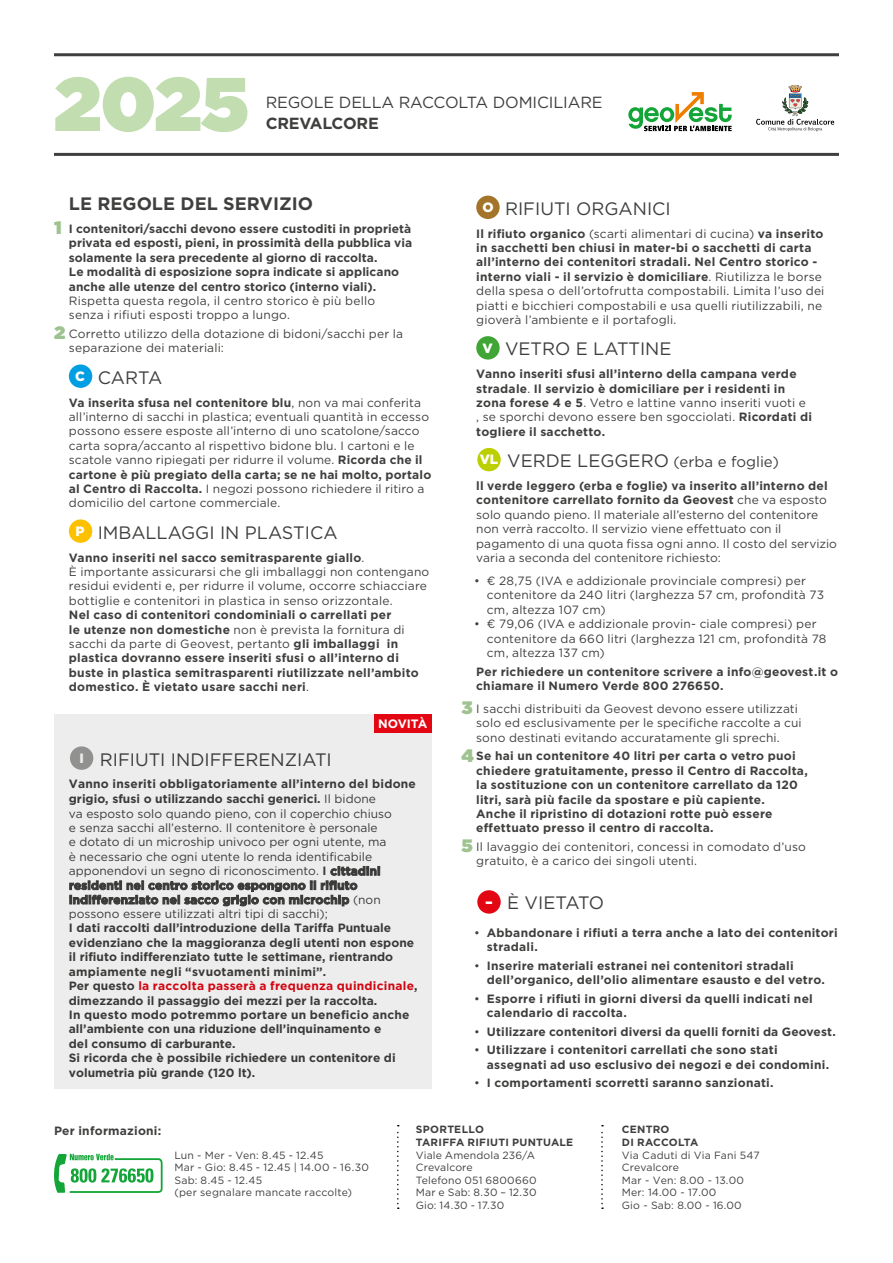
<style>
.page{position:relative;width:893px;height:1263px;background:#fff}
.page>*{position:absolute;margin:0;border:0;box-sizing:border-box;transform-origin:0 0}
.t1{font:900 75.75px "Gotham";color:#c2ddb0}
.t2{font:18px "Gotham";color:#3f403e}
.t3{font:700 18px "Gotham";color:#3f403e}
.t4{font:18px "Gotham";letter-spacing:-.025em;color:#3f403e}
.t5{font:16.05px "Gotham";letter-spacing:-.01em;color:#3f403e}
.t6{font:700 16.05px "Gotham";letter-spacing:-.01em;color:#3f403e}
.t7{font:15px "Gotham";color:#3f403e}
.t8{font:700 12.15px "Gotham";color:#fff}
.t9{font:12px/14.4px "Gotham";letter-spacing:.01em;color:#3f403e}
.t10{font:700 12px/14.4px "Gotham";letter-spacing:.015em;color:#3f403e}
.t11{font:10.5px/12.6px "Gotham";letter-spacing:.015em;color:#3f403e}
.t12{font:700 10.5px/12.6px "Gotham";letter-spacing:.02em;color:#3f403e}
.s1{font-weight:900;font-size:18px;color:#9ec390}
.s2{font-weight:700}
.s3{font-weight:400}
.s4{color:#e30613}
.s5{font-size:18px}
</style>
<div class="page">
<div style="left:54px;top:714px;width:378px;height:374px;background:#ededed"></div>
<div style="left:69px;top:364px;width:23px;height:24px;background:#009fe3;border-radius:50%"></div>
<div style="left:69px;top:519px;width:23px;height:24px;background:#fdc100;border-radius:50%"></div>
<div style="left:70px;top:746px;width:23px;height:24px;background:#919190;border-radius:50%"></div>
<div style="left:476px;top:196px;width:24px;height:23px;background:#a3742a;border-radius:50%"></div>
<div style="left:476px;top:336px;width:24px;height:24px;background:#3fa535;border-radius:50%"></div>
<div style="left:477px;top:448px;width:24px;height:23px;background:#bccf00;border-radius:50%"></div>
<div style="left:477px;top:890px;width:24px;height:24px;background:#e30613;border-radius:50%"></div>
<hr style="left:54px;top:153px;width:785px;height:3px;background:#3f403e">
<hr style="left:54px;top:53px;width:785px;height:3px;background:#3f403e">
<svg style="left:54px;top:1154px;width:109px;height:39px"></svg>
<svg style="left:397px;top:1125px;width:2px;height:84px"></svg>
<svg style="left:601px;top:1125px;width:2px;height:84px"></svg>
<div style="left:374px;top:714px;width:58px;height:19px;background:#e30613"></div>
<svg style="left:628px;top:92px;width:104px;height:39px"></svg>
<svg style="left:756px;top:85px;width:78px;height:46px"></svg>
<h1 class="t1" style="left:54px;top:60px;width:196px">2025</h1>
<h3 class="t5" style="left:266px;top:92px;width:338px">REGOLE DELLA RACCOLTA DOMICILIARE</h3>
<h3 class="t6" style="left:266px;top:113px;width:115px">CREVALCORE</h3>
<h2 class="t3" style="left:69px;top:192px;width:246px">LE REGOLE DEL SERVIZIO</h2>
<p class="t10" style="left:69px;top:221px;width:345px;text-indent:-15px"><span class="s1">1</span> I contenitori/sacchi devono essere custoditi in proprietà privata ed esposti, pieni, in prossimità della pubblica via solamente la sera precedente al giorno di raccolta.<br>Le modalità di esposizione sopra indicate si applicano anche alle utenze del centro storico (interno viali).</p>
<p class="t9" style="left:69px;top:293px;width:308px">Rispetta questa regola, il centro storico è più bello senza i rifiuti esposti troppo a lungo.</p>
<p class="t9" style="left:69px;top:326px;width:336px;text-indent:-15px"><span class="s1">2</span> Corretto utilizzo della dotazione di bidoni/sacchi per la separazione dei materiali:</p>
<h2 class="t2" style="left:75px;top:366px;width:89px"><sup>C</sup> CARTA</h2>
<p class="t9" style="left:69px;top:395px;width:364px"><span class="s2">Va inserita sfusa nel contenitore blu</span>, non va mai conferita all’interno di sacchi in plastica; eventuali quantità in eccesso possono essere esposte all’interno di uno scatolone/sacco carta sopra/accanto al rispettivo bidone blu. I cartoni e le scatole vanno ripiegati per ridurre il volume. <span class="s2">Ricorda che il cartone è più pregiato della carta; se ne hai molto, portalo al Centro di Raccolta.</span> I negozi possono richiedere il ritiro a domicilio del cartone commerciale.</p>
<h2 class="t2" style="left:76px;top:521px;width:263px"><sup>P</sup> IMBALLAGGI IN PLASTICA</h2>
<p class="t9" style="left:69px;top:550px;width:362px"><span class="s2">Vanno inseriti nel sacco semitrasparente giallo</span>.<br>È importante assicurarsi che gli imballaggi non contengano residui evidenti e, per ridurre il volume, occorre schiacciare bottiglie e contenitori in plastica in senso orizzontale.</p>
<p class="t10" style="left:69px;top:608px;width:351px">Nel caso di contenitori condominiali o carrellati per<br>le utenze non domestiche <span class="s3">non è prevista la fornitura di sacchi da parte di Geovest, pertanto</span> gli imballaggi in plastica dovranno essere inseriti sfusi o all’interno di buste in plastica semitrasparenti riutilizzate nell’ambito domestico. È vietato usare sacchi neri<span class="s3">.</span></p>
<p class="t8" style="left:378px;top:716px;width:51px">NOVITÀ</p>
<h2 class="t2" style="left:79px;top:748px;width:254px"><sup>I</sup> RIFIUTI INDIFFERENZIATI</h2>
<p class="t9" style="left:69px;top:777px;width:349px"><span class="s2">Vanno inseriti obbligatoriamente all’interno del bidone grigio, sfusi o utilizzando sacchi generici.</span> Il bidone<br>va esposto solo quando pieno, con il coperchio chiuso<br>e senza sacchi all’esterno. Il contenitore è personale<br>e dotato di un microship univoco per ogni utente, ma<br>è necessario che ogni utente lo renda identificabile apponendovi un segno di riconoscimento. <span class="s2">I cittadini residenti nel centro storico espongono il rifiuto indifferenziato nel sacco grigio con microchip</span> (non possono essere utilizzati altri tipi di sacchi);</p>
<p class="t10" style="left:69px;top:921px;width:350px">I dati raccolti dall’introduzione della Tariffa Puntuale evidenziano che la maggioranza degli utenti non espone il rifiuto indifferenziato tutte le settimane, rientrando ampiamente negli “svuotamenti minimi”.<br>Per questo <span class="s4">la raccolta passerà a frequenza quindicinale</span>, dimezzando il passaggio dei mezzi per la raccolta.<br>In questo modo potremmo portare un beneficio anche all’ambiente con una riduzione dell’inquinamento e<br>del consumo di carburante.<br>Si ricorda che è possibile richiedere un contenitore di volumetria più grande (120 lt).</p>
<h2 class="t2" style="left:482px;top:197px;width:190px"><sup>O</sup> RIFIUTI ORGANICI</h2>
<p class="t9" style="left:476px;top:226px;width:350px"><span class="s2">Il rifiuto organico</span> (scarti alimentari di cucina) <span class="s2">va inserito in sacchetti ben chiusi in mater-bi o sacchetti di carta all’interno dei contenitori stradali. Nel Centro storico - interno viali - il servizio è domiciliare</span>. Riutilizza le borse della spesa o dell’ortofrutta compostabili. Limita l’uso dei piatti e bicchieri compostabili e usa quelli riutilizzabili, ne gioverà l’ambiente e il portafogli.</p>
<h2 class="t2" style="left:482px;top:337px;width:191px"><sup>V</sup> VETRO E LATTINE</h2>
<p class="t10" style="left:476px;top:367px;width:337px">Vanno inseriti sfusi all’interno della campana verde stradale<span class="s3">.</span> Il servizio è domiciliare per i residenti in zona forese 4 e 5<span class="s3">. Vetro e lattine vanno inseriti vuoti e<br>, se sporchi devono essere ben sgocciolati.</span> Ricordati di togliere il sacchetto.</p>
<p class="t7" style="left:480px;top:452px;width:301px"><sup>VL</sup> <span class="s5">VERDE LEGGERO</span> (erba e foglie)</p>
<p class="t9" style="left:476px;top:478px;width:362px"><span class="s2">ll verde leggero (erba e foglie) va inserito all’interno del contenitore carrellato fornito da Geovest</span> che va esposto solo quando pieno. Il materiale all’esterno del contenitore non verrà raccolto. Il servizio viene effettuato con il pagamento di una quota fissa ogni anno. Il costo del servizio varia a seconda del contenitore richiesto:</p>
<p class="t9" style="left:487px;top:573px;width:339px;text-indent:-13px">• € 28,75 (IVA e addizionale provinciale compresi) per contenitore da 240 litri (larghezza 57 cm, profondità 73 cm, altezza 107 cm)</p>
<p class="t9" style="left:487px;top:616px;width:341px;text-indent:-13px">• € 79,06 (IVA e addizionale provin- ciale compresi) per contenitore da 660 litri (larghezza 121 cm, profondità 78 cm, altezza 137 cm)</p>
<p class="t10" style="left:476px;top:664px;width:363px">Per richiedere un contenitore scrivere a info@geovest.it o chiamare il Numero Verde 800 276650.</p>
<p class="t9" style="left:476px;top:701px;width:327px;text-indent:-15px"><span class="s1">3</span> I sacchi distribuiti da Geovest devono essere utilizzati solo ed esclusivamente per le specifiche raccolte a cui sono destinati evitando accuratamente gli sprechi.</p>
<p class="t10" style="left:476px;top:749px;width:333px;text-indent:-15px"><span class="s1">4</span> Se hai un contenitore 40 litri per carta o vetro puoi chiedere gratuitamente, presso il Centro di Raccolta, la sostituzione con un contenitore carrellato da 120 litri, sarà più facile da spostare e più capiente.<br>Anche il ripristino di dotazioni rotte può essere effettuato presso il centro di raccolta.</p>
<p class="t9" style="left:476px;top:839px;width:331px;text-indent:-15px"><span class="s1">5</span> Il lavaggio dei contenitori, concessi in comodato d’uso gratuito, è a carico dei singoli utenti.</p>
<h2 class="t4" style="left:485px;top:891px;width:120px"><sup>–</sup> È VIETATO</h2>
<p class="t10" style="left:487px;top:925px;width:352px;text-indent:-13px"><span class="s3">•</span> Abbandonare i rifiuti a terra anche a lato dei contenitori stradali.</p>
<p class="t10" style="left:487px;top:958px;width:340px;text-indent:-13px"><span class="s3">•</span> Inserire materiali estranei nei contenitori stradali dell’organico, dell’olio alimentare esausto e del vetro.</p>
<p class="t10" style="left:487px;top:991px;width:327px;text-indent:-13px"><span class="s3">•</span> Esporre i rifiuti in giorni diversi da quelli indicati nel calendario di raccolta.</p>
<p class="t10" style="left:474px;top:1024px;width:363px"><span class="s3">•</span> Utilizzare contenitori diversi da quelli forniti da Geovest.</p>
<p class="t10" style="left:487px;top:1043px;width:344px;text-indent:-13px"><span class="s3">•</span> Utilizzare i contenitori carrellati che sono stati assegnati ad uso esclusivo dei negozi e dei condomini.</p>
<p class="t10" style="left:474px;top:1076px;width:301px"><span class="s3">•</span> I comportamenti scorretti saranno sanzionati.</p>
<p class="t10" style="left:54px;top:1123px;width:109px">Per informazioni:</p>
<p class="t11" style="left:174px;top:1148px;width:196px">Lun - Mer - Ven: 8.45 - 12.45<br>Mar - Gio: 8.45 - 12.45 | 14.00 - 16.30<br>Sab: 8.45 - 12.45<br>(per segnalare mancate raccolte)</p>
<p class="t12" style="left:416px;top:1123px;width:159px">SPORTELLO<br>TARIFFA RIFIUTI PUNTUALE</p>
<p class="t11" style="left:416px;top:1148px;width:122px">Viale Amendola 236/A<br>Crevalcore<br>Telefono 051 6800660<br>Mar e Sab: 8.30 – 12.30<br>Gio: 14.30 - 17.30</p>
<p class="t12" style="left:622px;top:1123px;width:78px">CENTRO<br>DI RACCOLTA</p>
<p class="t11" style="left:622px;top:1148px;width:139px">Via Caduti di Via Fani 547<br>Crevalcore<br>Mar - Ven: 8.00 - 13.00<br>Mer: 14.00 - 17.00<br>Gio - Sab: 8.00 - 16.00</p>
</div>
